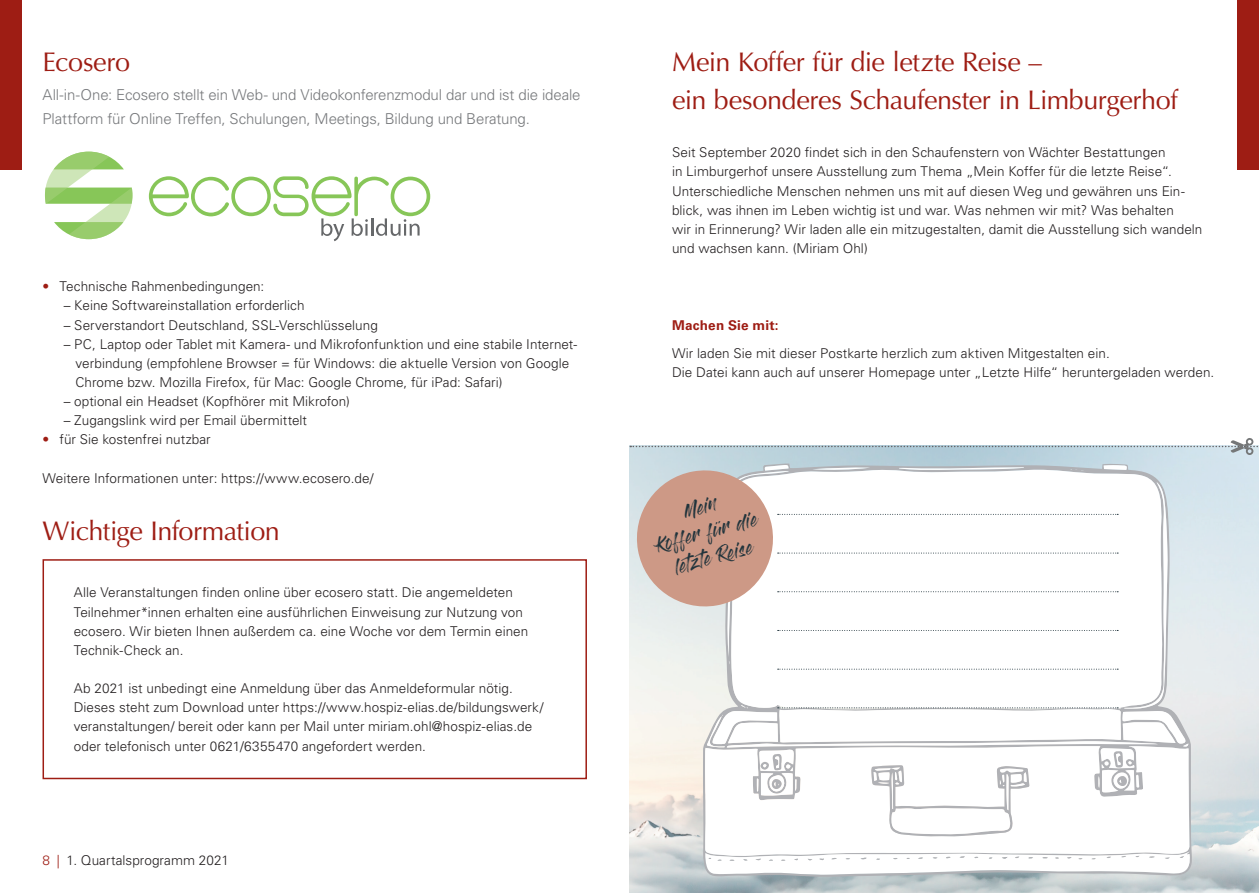
<style>
.page{position:relative;width:1259px;height:893px;background:#fff}
.page>*{position:absolute;margin:0;border:0;box-sizing:border-box;transform-origin:0 0}
.t1{font:27px/38.2px "Optima LT Std";letter-spacing:-.015em;color:#9e1d14}
.t2{font:300 15px/24px "Univers LT Std";letter-spacing:-.01em;color:#76787b}
.t3{font:15px/25.8px "Gloss And Bloom";color:#21343c;text-align:center}
.t4{font:300 13.5px/19.2px "Univers LT Std";letter-spacing:.005em;color:#231f20}
.t5{font:700 13.5px "Univers LT Std";letter-spacing:.015em;color:#9e1d14}
.s1{color:#9e1d14}
</style>
<div class="page">
<div style="left:0;top:0;width:21px;height:169px;background:#9e1d14"></div>
<div style="left:43px;top:559px;width:544px;height:220px;border:2px solid #9e1d14"></div>
<div style="left:1237px;top:0;width:22px;height:169px;background:#9e1d14"></div>
<svg style="left:45px;top:152px;width:87px;height:87px"></svg>
<svg style="left:149px;top:176px;width:281px;height:65px"></svg>
<svg style="left:705px;top:852px;width:485px;height:23px"></svg>
<svg style="left:631px;top:465px;width:557px;height:371px"></svg>
<svg style="left:630px;top:438px;width:629px;height:17px"></svg>
<h1 class="t1" style="left:43px;top:43px;width:89px">Ecosero</h1>
<p class="t2" style="left:43px;top:83px;width:539px">All-in-One: Ecosero stellt ein Web- und Videokonferenzmodul dar und ist die ideale<br>Plattform für Online Treffen, Schulungen, Meetings, Bildung und Beratung.</p>
<p class="t4" style="left:43px;top:277px;width:223px"><span class="s1">•</span> Technische Rahmenbedingungen:</p>
<p class="t4" style="left:64px;top:296px;width:242px">– Keine Softwareinstallation erforderlich</p>
<p class="t4" style="left:64px;top:315px;width:315px">– Serverstandort Deutschland, SSL-Verschlüsselung</p>
<p class="t4" style="left:76px;top:334px;width:503px;text-indent:-12px">– PC, Laptop oder Tablet mit Kamera- und Mikrofonfunktion und eine stabile Internet&shy;verbindung (empfohlene Browser = für Windows: die aktuelle Version von Google<br>Chrome bzw. Mozilla Firefox, für Mac: Google Chrome, für iPad: Safari)</p>
<p class="t4" style="left:64px;top:392px;width:288px">– optional ein Headset (Kopfhörer mit Mikrofon)</p>
<p class="t4" style="left:64px;top:411px;width:245px">– Zugangslink wird per Email übermittelt</p>
<p class="t4" style="left:43px;top:430px;width:170px"><span class="s1">•</span> für Sie kostenfrei nutzbar</p>
<p class="t4" style="left:43px;top:468px;width:332px">Weitere Informationen unter: https://www.ecosero.de/</p>
<h1 class="t1" style="left:43px;top:512px;width:239px">Wichtige Information</h1>
<p class="t4" style="left:74px;top:583px;width:456px">Alle Veranstaltungen finden online über ecosero statt. Die angemeldeten Teilnehmer*innen erhalten eine ausführlichen Einweisung zur Nutzung von ecosero. Wir bieten Ihnen außerdem ca. eine Woche vor dem Termin einen Technik-Check an.</p>
<p class="t4" style="left:74px;top:679px;width:471px">Ab 2021 ist unbedingt eine Anmeldung über das Anmeldeformular nötig.<br>Dieses steht zum Download unter https://www.hospiz-elias.de/bildungswerk/ veranstaltungen/ bereit oder kann per Mail unter miriam.ohl@hospiz-elias.de oder telefonisch unter 0621/6355470 angefordert werden.</p>
<p class="t4" style="left:43px;top:851px;width:188px"><span class="s1">8 |</span> 1. Quartalsprogramm 2021</p>
<h1 class="t1" style="left:672px;top:43px;width:507px">Mein Koffer für die letzte Reise –<br>ein besonderes Schaufenster in Limburgerhof</h1>
<p class="t4" style="left:672px;top:143px;width:532px">Seit September 2020 findet sich in den Schaufenstern von Wächter Bestattungen<br>in Limburgerhof unsere Ausstellung zum Thema „Mein Koffer für die letzte Reise“.<br>Unterschiedliche Menschen nehmen uns mit auf diesen Weg und gewähren uns Ein&shy;blick, was ihnen im Leben wichtig ist und war. Was nehmen wir mit? Was behalten<br>wir in Erinnerung? Wir laden alle ein mitzugestalten, damit die Ausstellung sich wandeln und wachsen kann. (Miriam Ohl)</p>
<p class="t5" style="left:672px;top:317px;width:108px">Machen Sie mit:</p>
<p class="t4" style="left:672px;top:344px;width:544px">Wir laden Sie mit dieser Postkarte herzlich zum aktiven Mitgestalten ein.<br>Die Datei kann auch auf unserer Homepage unter „Letzte Hilfe“ heruntergeladen werden.</p>
<p class="t3" style="left:647px;top:509px;width:105px;rotate:-15deg">Mein<br>Koffer für die letzte Reise</p>
</div>
